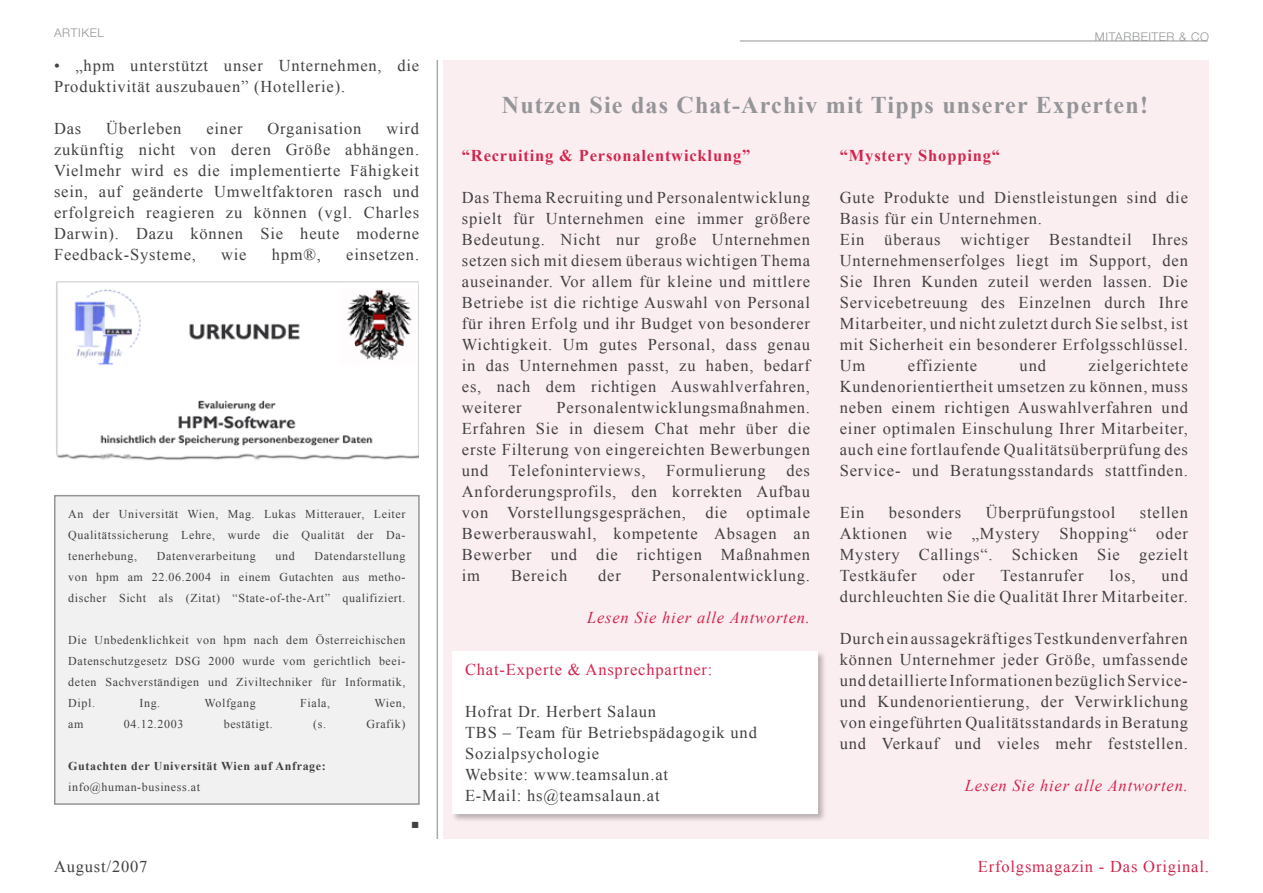
<style>
.page{position:relative;width:1263px;height:893px;background:#fff}
.page>*{position:absolute;margin:0;border:0;box-sizing:border-box;transform-origin:0 0}
.t1{font:700 24px "Times New Roman";letter-spacing:.05em;color:#939598}
.t2{font:16.5px/21px "Times New Roman";letter-spacing:.05em;color:#414142;text-align:justify}
.t3{font:16.5px "Times New Roman";letter-spacing:.05em;color:#d2264e}
.t4{font:italic 16.5px "Times New Roman";letter-spacing:.05em;color:#d2264e}
.t5{font:700 16.5px "Times New Roman";letter-spacing:.05em;color:#d2264e}
.t6{font:13.5px "Times New Roman";color:#414142}
.t7{font:12px/21px "Times New Roman";letter-spacing:.05em;color:#414142;text-align:justify}
.t8{font:700 12px "Times New Roman";letter-spacing:.05em;color:#414142}
.t9{font:300 12px "Helvetica Neue";letter-spacing:.05em;color:#939598}
</style>
<div class="page">
<hr style="left:437px;top:60px;width:1px;height:779px;background:#a7a9ac">
<div style="left:443px;top:61px;width:766px;height:778px;background:#fbeef1"></div>
<img style="left:56px;top:281px;width:363px;height:180px">
<div style="left:55px;top:496px;width:364px;height:308px;background:#f1f1f2"></div>
<div style="left:54px;top:495px;width:366px;height:310px;border:2px solid #939598"></div>
<div style="left:451px;top:649px;width:377px;height:175px;background:#000;opacity:.25"></div>
<div style="left:452px;top:651px;width:366px;height:163px;background:#fff"></div>
<hr style="left:740px;top:41px;width:468px;height:1px;background:#939598">
<p class="t9" style="left:54px;top:25px;width:51px">ARTIKEL</p>
<p class="t2" style="left:54px;top:55px;width:367px">• „hpm unterstützt unser Unternehmen, die<br>Produktivität auszubauen” (Hotellerie).</p>
<p class="t2" style="left:54px;top:118px;width:29px">Das</p>
<p class="t2" style="left:106px;top:118px;width:77px">Überleben</p>
<p class="t2" style="left:206px;top:118px;width:38px">einer</p>
<p class="t2" style="left:268px;top:118px;width:96px">Organisation</p>
<p class="t2" style="left:54px;top:118px;width:367px;text-indent:332px">wird zukünftig nicht von deren Größe abhängen.<br>Vielmehr wird es die implementierte Fähigkeit sein, auf geänderte Umweltfaktoren rasch und erfolgreich reagieren zu können (vgl. Charles Darwin). Dazu können Sie heute moderne Feedback-Systeme,</p>
<p class="t2" style="left:221px;top:244px;width:27px">wie</p>
<p class="t2" style="left:272px;top:244px;width:51px">hpm®,</p>
<p class="t2" style="left:346px;top:244px;width:74px">einsetzen.</p>
<p class="t7" style="left:68px;top:503px;width:339px">An der Universität Wien, Mag. Lukas Mitterauer, Leiter Qualitätssicherung Lehre, wurde die Qualität der Da&shy;tenerhebung,</p>
<p class="t7" style="left:68px;top:545px;width:339px;text-indent:246px">Datendarstellung von hpm am 22.06.2004 in einem Gutachten aus metho&shy;discher Sicht als (Zitat) “State-of-the-Art” qualifiziert.</p>
<p class="t7" style="left:68px;top:629px;width:339px">Die Unbedenklichkeit von hpm nach dem Österreichischen Datenschutzgesetz DSG 2000 wurde vom gerichtlich beei&shy;deten Sachverständigen und Ziviltechniker für Informatik, Dipl.</p>
<p class="t7" style="left:157px;top:545px;width:100px">Datenverarbeitung</p>
<p class="t7" style="left:276px;top:545px;width:21px">und</p>
<p class="t7" style="left:139px;top:692px;width:22px">Ing.</p>
<p class="t7" style="left:205px;top:692px;width:53px">Wolfgang</p>
<p class="t7" style="left:300px;top:692px;width:31px">Fiala,</p>
<p class="t7" style="left:374px;top:692px;width:32px">Wien,</p>
<p class="t7" style="left:68px;top:713px;width:17px">am</p>
<p class="t7" style="left:124px;top:713px;width:61px">04.12.2003</p>
<p class="t7" style="left:224px;top:713px;width:51px">bestätigt.</p>
<p class="t7" style="left:313px;top:713px;width:14px">(s.</p>
<p class="t7" style="left:366px;top:713px;width:40px">Grafik)</p>
<p class="t8" style="left:68px;top:757px;width:259px">Gutachten der Universität Wien auf Anfrage:</p>
<p class="t7" style="left:68px;top:776px;width:133px">info@human-business.at</p>
<p class="t6" style="left:411px;top:814px;width:10px">■</p>
<p class="t9" style="left:1095px;top:30px;width:115px">MITARBEITER &amp; CO</p>
<h1 class="t1" style="left:502px;top:89px;width:648px">Nutzen Sie das Chat-Archiv mit Tipps unserer Experten!</h1>
<p class="t5" style="left:462px;top:144px;width:290px">“Recruiting &amp; Personalentwicklung”</p>
<p class="t2" style="left:462px;top:187px;width:350px">Das Thema Recruiting und Personalentwicklung spielt für Unternehmen eine immer größere Bedeutung. Nicht nur große Unternehmen setzen sich mit diesem überaus wichtigen Thema auseinander. Vor allem für kleine und mittlere Betriebe ist die richtige Auswahl von Personal für ihren Erfolg und ihr Budget von besonderer Wichtigkeit. Um gutes Personal, dass genau in das Unternehmen passt, zu haben, bedarf es, nach dem richtigen Auswahlverfahren, weiterer</p>
<p class="t5" style="left:840px;top:144px;width:162px">“Mystery Shopping“</p>
<p class="t2" style="left:840px;top:187px;width:350px;text-align:left">Gute Produkte und Dienstleistungen sind die Basis für ein Unternehmen.<br>Ein überaus wichtiger Bestandteil Ihres Unternehmenserfolges liegt im Support, den Sie Ihren Kunden zuteil werden lassen. Die Servicebetreuung des Einzelnen durch Ihre Mitarbeiter, und nicht zuletzt durch Sie selbst, ist mit Sicherheit ein besonderer Erfolgsschlüssel.<br>Um</p>
<p class="t2" style="left:840px;top:355px;width:350px;text-indent:249px">zielgerichtete Kundenorientiertheit umsetzen zu können, muss neben einem richtigen Auswahlverfahren und einer optimalen Einschulung Ihrer Mitarbeiter, auch eine fortlaufende Qualitätsüberprüfung des Service- und Beratungsstandards stattfinden.</p>
<p class="t2" style="left:840px;top:502px;width:26px">Ein</p>
<p class="t2" style="left:889px;top:502px;width:74px">besonders</p>
<p class="t2" style="left:986px;top:502px;width:131px">Überprüfungstool</p>
<p class="t2" style="left:908px;top:355px;width:71px">effiziente</p>
<p class="t2" style="left:1019px;top:355px;width:28px">und</p>
<p class="t2" style="left:462px;top:397px;width:350px;text-indent:95px">Personalentwicklungsmaßnahmen.<br>Erfahren Sie in diesem Chat mehr über die erste Filterung von eingereichten Bewerbungen und Telefoninterviews, Formulierung des Anforderungsprofils, den korrekten Aufbau von Vorstellungsgesprächen, die optimale Bewerberauswahl, kompetente Absagen an Bewerber und die richtigen Maßnahmen im</p>
<p class="t2" style="left:840px;top:502px;width:350px;text-indent:300px">stellen Aktionen wie „Mystery Shopping“ oder Mystery Callings“. Schicken Sie gezielt Testkäufer</p>
<p class="t2" style="left:511px;top:565px;width:58px">Bereich</p>
<p class="t2" style="left:598px;top:565px;width:24px">der</p>
<p class="t2" style="left:652px;top:565px;width:160px">Personalentwicklung.</p>
<p class="t4" style="left:587px;top:606px;width:224px">Lesen Sie hier alle Antworten.</p>
<p class="t2" style="left:840px;top:565px;width:350px;text-align:right">und<br>durchleuchten Sie die Qualität Ihrer Mitarbeiter.</p>
<p class="t2" style="left:840px;top:628px;width:350px">Durch ein aussagekräftiges Testkundenverfahren können Unternehmer jeder Größe, umfassende und detaillierte Informationen bezüglich Service&shy;und Kundenorientierung, der Verwirklichung von eingeführten Qualitätsstandards in Beratung und Verkauf und vieles mehr feststellen.</p>
<p class="t4" style="left:965px;top:774px;width:224px">Lesen Sie hier alle Antworten.</p>
<p class="t2" style="left:943px;top:565px;width:33px">oder</p>
<p class="t2" style="left:1000px;top:565px;width:85px">Testanrufer</p>
<p class="t2" style="left:1109px;top:565px;width:27px">los,</p>
<p class="t3" style="left:465px;top:658px;width:249px">Chat-Experte &amp; Ansprechpartner:</p>
<p class="t2" style="left:465px;top:701px;width:293px;text-align:left">Hofrat Dr. Herbert Salaun<br>TBS – Team für Betriebspädagogik und<br>Sozialpsychologie<br>Website: www.teamsalun.at<br>E-Mail: hs@teamsalaun.at</p>
<p class="t2" style="left:54px;top:855px;width:95px">August/2007</p>
<p class="t3" style="left:978px;top:855px;width:233px">Erfolgsmagazin - Das Original.</p>
</div>
